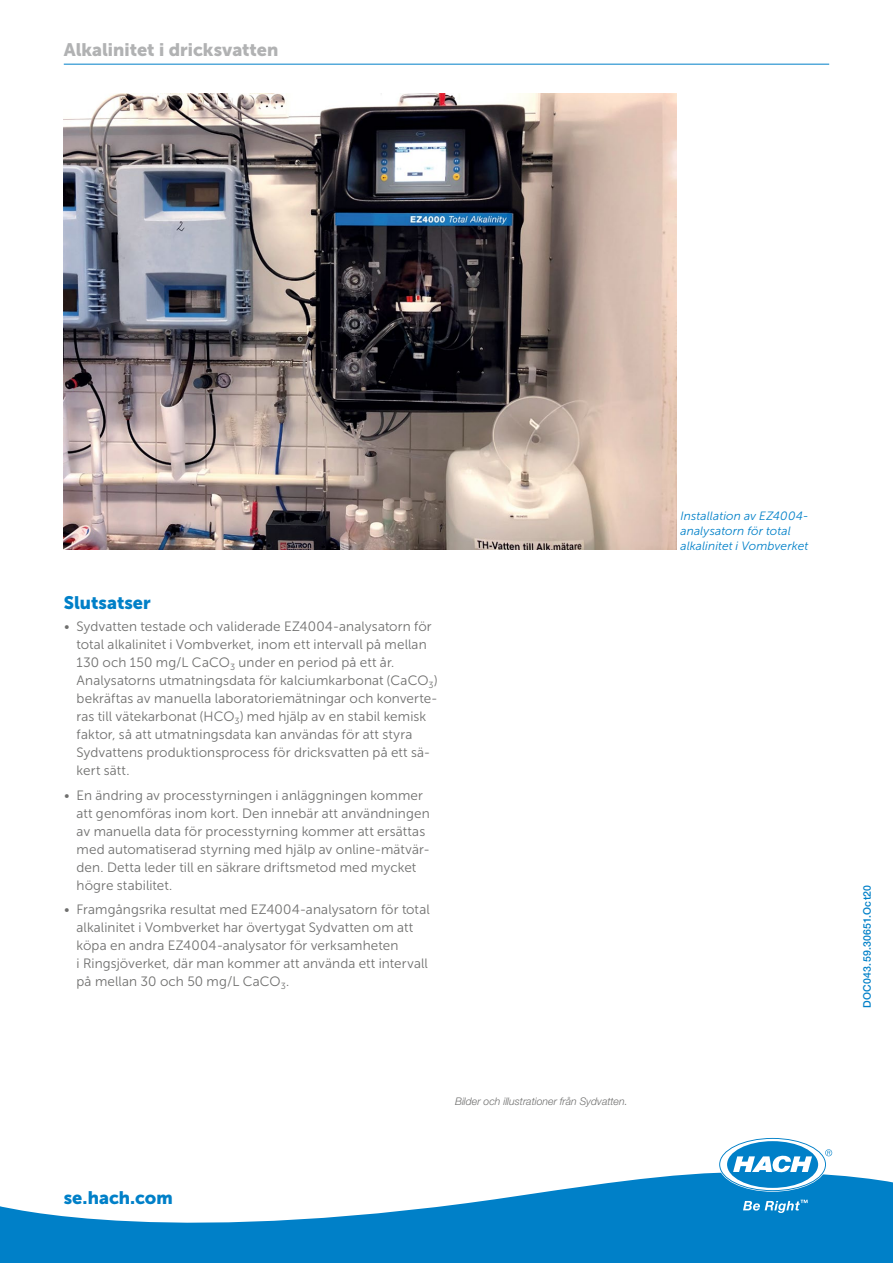
<style>
.page{position:relative;width:893px;height:1263px;background:#fff}
.page>*{position:absolute;margin:0;border:0;box-sizing:border-box;transform-origin:0 0}
.t1{font:18px "Museo Sans Cyrl 900";color:#b1b2b3}
.t2{font:18px "Museo Sans Cyrl 900";color:#0080c8}
.t3{font:13.5px/18px "Museo Sans Cyrl 300";letter-spacing:.01em;color:#6f6f6e}
.t4{font:italic 12px/15px "Museo Sans Cyrl 300";letter-spacing:.01em;color:#0080c8}
.t5{font:italic 300 10.5px "Helvetica Neue LTW1 G";color:#6f6f6e}
.t6{font:500 10.5px "Helvetica Neue LTW1 G";letter-spacing:.025em;color:#0080c8}
</style>
<div class="page">
<img style="left:64px;top:94px;width:612px;height:456px">
<svg style="left:0;top:1172px;width:893px;height:91px;fill:#0080c8"></svg>
<svg style="left:720px;top:1139px;width:112px;height:51px"></svg>
<svg style="left:743px;top:1200px;width:65px;height:13px"></svg>
<hr style="left:64px;top:64px;width:765px;height:1px;background:#0080c8">
<h1 class="t1" style="left:64px;top:39px;width:216px">Alkalinitet i dricksvatten</h1>
<h1 class="t2" style="left:64px;top:592px;width:89px">Slutsatser</h1>
<p class="t3" style="left:77px;top:618px;width:362px;text-indent:-13px">• Sydvatten testade och validerade EZ4004-analysatorn för total alkalinitet i Vombverket, inom ett intervall på mellan 130 och 150 mg/L CaCO<sub>3</sub> under en period på ett år.<br>Analysatorns utmatningsdata för kalciumkarbonat (CaCO<sub>3</sub>) bekräftas av manuella laboratoriemätningar och konverte&shy;ras till vätekarbonat (HCO<sub>3</sub>) med hjälp av en stabil kemisk faktor, så att utmatningsdata kan användas för att styra Sydvattens produktionsprocess för dricksvatten på ett sä&shy;kert sätt.</p>
<p class="t3" style="left:77px;top:786px;width:355px;text-indent:-13px">• En ändring av processtyrningen i anläggningen kommer att genomföras inom kort. Den innebär att användningen av manuella data för processtyrning kommer att ersättas med automatiserad styrning med hjälp av online-mätvär&shy;den. Detta leder till en säkrare driftsmetod med mycket högre stabilitet.</p>
<p class="t3" style="left:77px;top:901px;width:355px;text-indent:-13px">• Framgångsrika resultat med EZ4004-analysatorn för total alkalinitet i Vombverket har övertygat Sydvatten om att köpa en andra EZ4004-analysator för verksamheten<br>i Ringsjöverket, där man kommer att använda ett intervall på mellan 30 och 50 mg/L CaCO<sub>3</sub>.</p>
<h1 class="t2" style="left:64px;top:1188px;width:111px">se.hach.com</h1>
<p class="t5" style="left:455px;top:1094px;width:174px">Bilder och illustrationer från Sydvatten.</p>
<p class="t4" style="left:680px;top:508px;width:129px">Installation av EZ4004- analysatorn för total alkalinitet i Vombverket</p>
<p class="t6" style="left:861px;top:1008px;width:125px;rotate:-90deg">DOC043.59.30651.Oct20</p>
</div>
